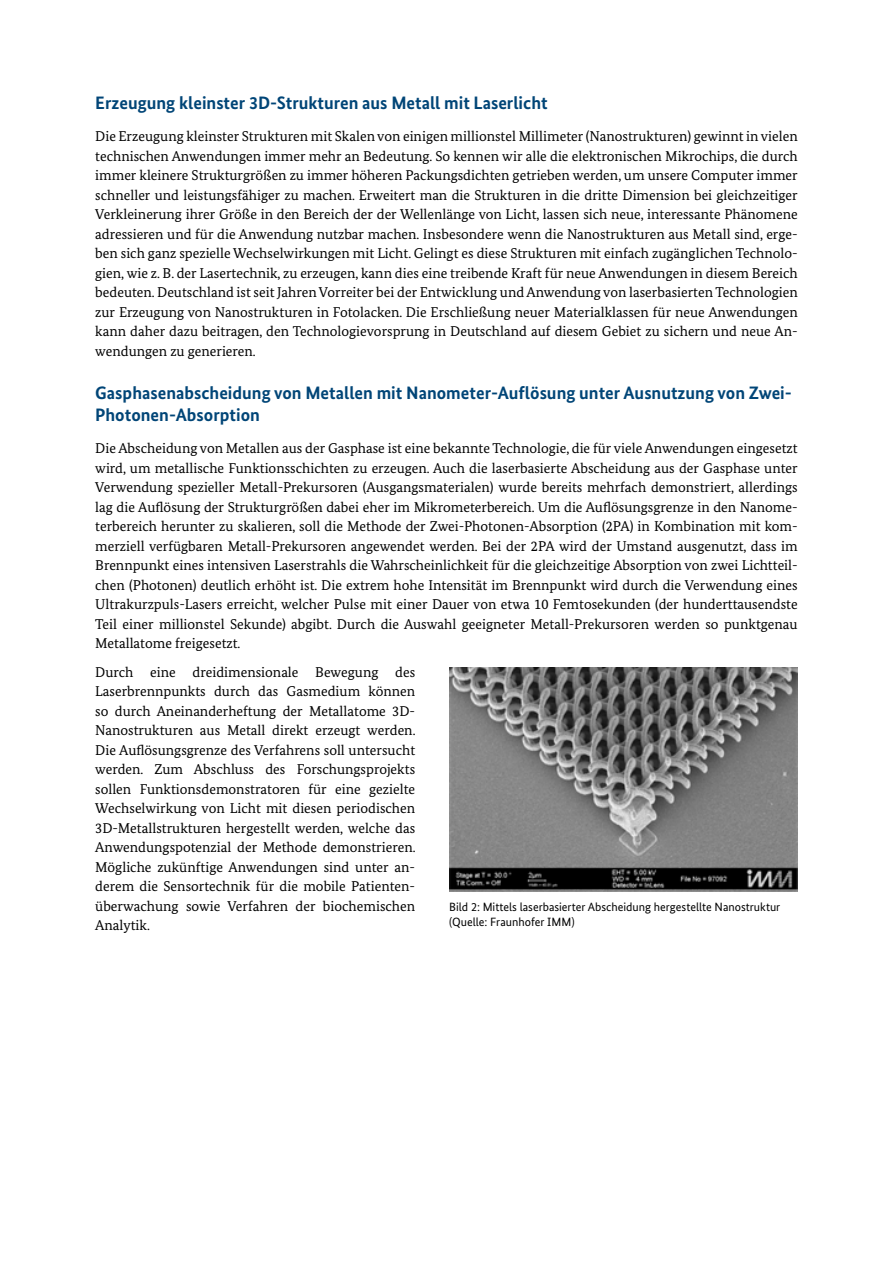
<style>
.page{position:relative;width:893px;height:1263px;background:#fff}
.page>*{position:absolute;margin:0;border:0;box-sizing:border-box;transform-origin:0 0}
.t1{font:700 18px/21.6px "Bundes Sans";color:#004577}
.t2{font:14.25px/19.5px "Bundes Serif";color:#000;text-align:justify}
.t3{font:12px/15.8px "Bundes Sans";color:#000}
</style>
<div class="page">
<img style="left:449px;top:667px;width:349px;height:224px">
<h3 class="t1" style="left:95px;top:92px;width:454px">Erzeugung kleinster 3D-Strukturen aus Metall mit Laserlicht</h3>
<p class="t2" style="left:95px;top:127px;width:704px">Die Erzeugung kleinster Strukturen mit Skalen von einigen millionstel Millimeter (Nanostrukturen) gewinnt in vielen technischen Anwendungen immer mehr an Bedeutung. So kennen wir alle die elektronischen Mikrochips, die durch immer kleinere Strukturgrößen zu immer höheren Packungsdichten getrieben werden, um unsere Computer immer schneller und leistungsfähiger zu machen. Erweitert man die Strukturen in die dritte Dimension bei gleichzeitiger Verkleinerung ihrer Größe in den Bereich der der Wellenlänge von Licht, lassen sich neue, interessante Phänomene adressieren und für die Anwendung nutzbar machen. Insbesondere wenn die Nanostrukturen aus Metall sind, erge&shy;ben sich ganz spezielle Wechselwirkungen mit Licht. Gelingt es diese Strukturen mit einfach zugänglichen Technolo&shy;gien, wie z. B. der Lasertechnik, zu erzeugen, kann dies eine treibende Kraft für neue Anwendungen in diesem Bereich bedeuten. Deutschland ist seit Jahren Vorreiter bei der Entwicklung und Anwendung von laserbasierten Technologien zur Erzeugung von Nanostrukturen in Fotolacken. Die Erschließung neuer Materialklassen für neue Anwendungen kann daher dazu beitragen, den Technologievorsprung in Deutschland auf diesem Gebiet zu sichern und neue An&shy;wendungen zu generieren.</p>
<h3 class="t1" style="left:95px;top:382px;width:698px">Gasphasenabscheidung von Metallen mit Nanometer-Auflösung unter Ausnutzung von Zwei-<br>Photonen-Absorption</h3>
<p class="t2" style="left:95px;top:438px;width:704px">Die Abscheidung von Metallen aus der Gasphase ist eine bekannte Technologie, die für viele Anwendungen eingesetzt wird, um metallische Funktionsschichten zu erzeugen. Auch die laserbasierte Abscheidung aus der Gasphase unter Verwendung spezieller Metall-Prekursoren (Ausgangsmaterialen) wurde bereits mehrfach demonstriert, allerdings lag die Auflösung der Strukturgrößen dabei eher im Mikrometerbereich. Um die Auflösungsgrenze in den Nanome&shy;terbereich herunter zu skalieren, soll die Methode der Zwei-Photonen-Absorption (2PA) in Kombination mit kom&shy;merziell verfügbaren Metall-Prekursoren angewendet werden. Bei der 2PA wird der Umstand ausgenutzt, dass im Brennpunkt eines intensiven Laserstrahls die Wahrscheinlichkeit für die gleichzeitige Absorption von zwei Lichtteil&shy;chen (Photonen) deutlich erhöht ist. Die extrem hohe Intensität im Brennpunkt wird durch die Verwendung eines Ultrakurzpuls-Lasers erreicht, welcher Pulse mit einer Dauer von etwa 10 Femtosekunden (der hunderttausendste Teil einer millionstel Sekunde) abgibt. Durch die Auswahl geeigneter Metall-Prekursoren werden so punktgenau Metallatome freigesetzt.</p>
<p class="t2" style="left:95px;top:662px;width:322px">Durch eine dreidimensionale Bewegung des Laserbrennpunkts durch das Gasmedium können so durch Aneinanderheftung der Metallatome 3D-Nanostrukturen aus Metall direkt erzeugt werden.<br>Die Auflösungsgrenze des Verfahrens soll untersucht werden. Zum Abschluss des Forschungsprojekts sollen Funktionsdemonstratoren für eine gezielte Wechselwirkung von Licht mit diesen periodischen 3D-Metallstrukturen hergestellt werden, welche das Anwendungspotenzial der Methode demonstrieren.<br>Mögliche zukünftige Anwendungen sind unter an&shy;derem die Sensortechnik für die mobile Patienten&shy;überwachung sowie Verfahren der biochemischen Analytik.</p>
<p class="t3" style="left:449px;top:898px;width:333px">Bild 2: Mittels laserbasierter Abscheidung hergestellte Nanostruktur (Quelle: Fraunhofer IMM)</p>
</div>
